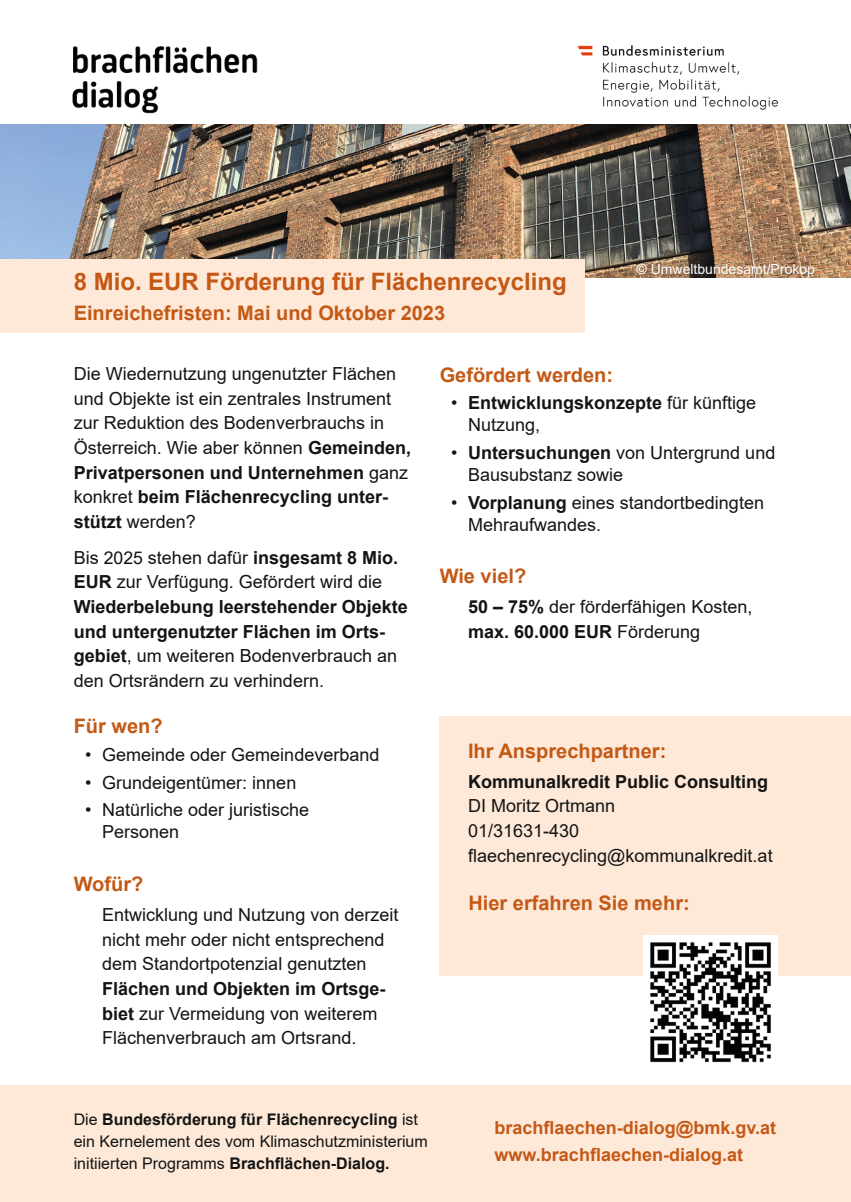
<style>
.page{position:relative;width:851px;height:1202px;background:#fff}
.page>*{position:absolute;margin:0;border:0;box-sizing:border-box;transform-origin:0 0}
.t1{font:700 24px "Arial";color:#c45916}
.t2{font:700 20px "Arial";color:#c45916}
.t3{font:18px/24.6px "Arial";color:#131413}
.t4{font:700 18px/27.2px "Arial";color:#c45916}
.t5{font:700 18px "Arial";color:#131413}
.t6{font:16px/22px "Arial";color:#131413}
.t7{font:14px "Arial";color:#fff}
.s1{font-weight:700}
.s2{font-size:17.6px}
</style>
<div class="page">
<img style="left:577px;top:45px;width:202px;height:65px">
<img style="left:72px;top:46px;width:186px;height:68px">
<img style="left:0;top:124px;width:850px;height:154px">
<div style="left:0;top:1085px;width:850px;height:117px;background:#fee9d9"></div>
<div style="left:439px;top:716px;width:411px;height:260px;background:#fee9d9"></div>
<img style="left:643px;top:935px;width:134px;height:128px">
<div style="left:0;top:259px;width:584px;height:74px;background:#fee9d9"></div>
<h1 class="t1" style="left:74px;top:265px;width:494px">8 Mio. EUR Förderung für Flächenrecycling</h1>
<p class="t2" style="left:74px;top:299px;width:373px">Einreichefristen: Mai und Oktober 2023</p>
<p class="t7" style="left:636px;top:260px;width:180px">© Umweltbundesamt/Prokop</p>
<p class="t3" style="left:74px;top:361px;width:339px">Die Wiedernutzung ungenutzter Flächen und Objekte ist ein zentrales Instrument zur Reduktion des Bodenverbrauchs in Österreich. Wie aber können <span class="s1">Gemeinden, Privatpersonen und Unternehmen</span> ganz konkret <span class="s1">beim Flächenrecycling unter&shy;stützt</span> werden?</p>
<p class="t3" style="left:74px;top:545px;width:335px">Bis <span class="s2">2025</span> stehen dafür <span class="s1">insgesamt 8 Mio.<br>EUR</span> zur Verfügung. Gefördert wird die <span class="s1">Wiederbelebung leerstehender Objekte und untergenutzter Flächen im Orts&shy;gebiet</span>, um weiteren Bodenverbrauch an den Ortsrändern zu verhindern.</p>
<p class="t2" style="left:74px;top:712px;width:90px">Für wen?</p>
<p class="t3" style="left:85px;top:742px;width:296px">• Gemeinde oder Gemeindeverband</p>
<p class="t3" style="left:85px;top:770px;width:213px">• Grundeigentümer: innen</p>
<p class="t3" style="left:102px;top:799px;width:209px;line-height:22px;text-indent:-17px">• Natürliche oder juristische<br>Personen</p>
<p class="t2" style="left:74px;top:870px;width:71px">Wofür?</p>
<p class="t3" style="left:102px;top:902px;width:298px">Entwicklung und Nutzung von derzeit nicht mehr oder nicht entsprechend dem Standortpotenzial genutzten</p>
<p class="t3" style="left:102px;top:976px;width:285px"><span class="s1">Flächen und Objekten im Ortsge&shy;biet</span> zur Vermeidung von weiterem<br>Flächenverbrauch am Ortsrand.</p>
<p class="t2" style="left:439px;top:361px;width:175px">Gefördert werden:</p>
<p class="t3" style="left:468px;top:392px;width:290px;line-height:22px;text-indent:-17px">• <span class="s1">Entwicklungskonzepte</span> für künftige<br>Nutzung,</p>
<p class="t3" style="left:468px;top:442px;width:309px;line-height:22px;text-indent:-17px">• <span class="s1">Untersuchungen</span> von Untergrund und<br>Bausubstanz sowie</p>
<p class="t3" style="left:468px;top:491px;width:297px;line-height:22px;text-indent:-17px">• <span class="s1">Vorplanung</span> eines standortbedingten<br>Mehraufwandes.</p>
<p class="t2" style="left:439px;top:562px;width:88px">Wie viel?</p>
<p class="t3" style="left:468px;top:595px;width:286px"><span class="s1">50 – 75%</span> der förderfähigen Kosten, <span class="s1">max. 60.000 EUR</span> Förderung</p>
<p class="t2" style="left:468px;top:736px;width:200px">Ihr Ansprechpartner:</p>
<p class="t5" style="left:468px;top:769px;width:302px">Kommunalkredit Public Consulting</p>
<p class="t3" style="left:468px;top:794px;width:306px">DI Moritz Ortmann<br>01/31631-430 flaechenrecycling@kommunalkredit.at</p>
<p class="t2" style="left:468px;top:889px;width:223px">Hier erfahren Sie mehr:</p>
<p class="t6" style="left:74px;top:1108px;width:355px">Die <span class="s1">Bundesförderung für Flächenrecycling</span> ist ein Kernelement des vom Klimaschutzministerium initiierten Programms <span class="s1">Brachflächen-Dialog.</span></p>
<p class="t4" style="left:494px;top:1114px;width:283px">brachflaechen-dialog@bmk.gv.at www.brachflaechen-dialog.at</p>
</div>
